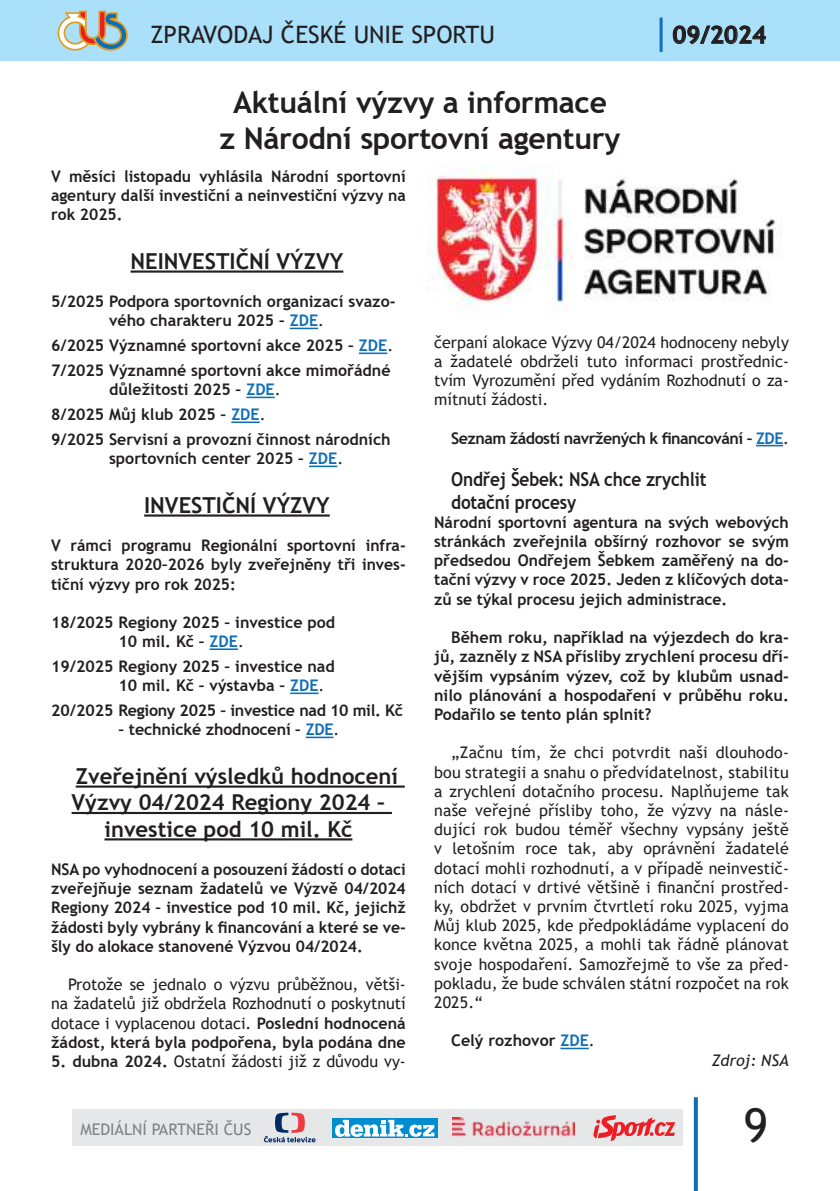
<style>
.page{position:relative;width:840px;height:1191px;background:#fff}
.page>*{position:absolute;margin:0;border:0;box-sizing:border-box;transform-origin:0 0}
.t1{font:46.6px "Trebuchet MS";color:#231f20}
.t2{font:700 30px/36px "Trebuchet MS";letter-spacing:-.01em;color:#231f20;text-align:center}
.t3{font:24px "Trebuchet MS";color:#231f20}
.t4{font:700 24px "Trebuchet MS";color:#231f20}
.t5{font:700 22px/26.4px "Trebuchet MS";color:#231f20;text-align:center}
.t6{font:700 19.2px/23px "Trebuchet MS";letter-spacing:-.01em;color:#231f20;scale:.9 1}
.t7{font:700 16px/19.2px "Trebuchet MS";color:#231f20;text-align:justify}
.t8{font:16px/19.2px "Trebuchet MS";color:#231f20;text-align:justify}
.t9{font:700 16px "Trebuchet MS";letter-spacing:-.03em;color:#231f20}
.t10{font:700 16px "Trebuchet MS";letter-spacing:-.02em;color:#231f20}
.t11{font:16px "Trebuchet MS";color:#808285}
.t12{font:italic 16px "Trebuchet MS";color:#231f20}
.s1{color:#0f6eb8}
.s2{font-weight:400}
.s3{font-weight:700}
</style>
<div class="page">
<div style="left:0;top:0;width:839px;height:61px;background:#aae0f9"></div>
<svg style="left:58px;top:11px;width:70px;height:40px"></svg>
<svg style="left:672px;top:25px;width:93px;height:19px"></svg>
<hr style="left:659px;top:18px;width:3px;height:34px;background:#0f6eb8">
<svg style="left:693px;top:1097px;width:4px;height:94px"></svg>
<div style="left:72px;top:1109px;width:609px;height:36px;background:#e6e7e9"></div>
<hr style="left:130px;top:270px;width:213px;height:3px;background:#231f20">
<svg style="left:289px;top:328px;width:29px;height:1px"></svg>
<hr style="left:359px;top:352px;width:28px;height:2px;background:#0f6eb8">
<hr style="left:246px;top:396px;width:28px;height:2px;background:#0f6eb8">
<hr style="left:231px;top:421px;width:28px;height:2px;background:#0f6eb8">
<hr style="left:309px;top:465px;width:28px;height:2px;background:#0f6eb8">
<hr style="left:144px;top:514px;width:185px;height:2px;background:#231f20">
<hr style="left:209px;top:648px;width:29px;height:2px;background:#0f6eb8">
<hr style="left:290px;top:692px;width:28px;height:2px;background:#0f6eb8">
<hr style="left:305px;top:736px;width:28px;height:2px;background:#0f6eb8">
<hr style="left:76px;top:785px;width:328px;height:2px;background:#231f20">
<hr style="left:72px;top:812px;width:319px;height:2px;background:#231f20">
<hr style="left:104px;top:838px;width:248px;height:2px;background:#231f20">
<svg style="left:756px;top:445px;width:26px;height:1px"></svg>
<hr style="left:560px;top:1047px;width:28px;height:2px;background:#0f6eb8">
<img style="left:427px;top:168px;width:354px;height:144px">
<svg style="left:264px;top:1112px;width:51px;height:30px"></svg>
<img style="left:452px;top:1117px;width:122px;height:20px">
<svg style="left:332px;top:1118px;width:105px;height:20px"></svg>
<svg style="left:335px;top:1119px;width:99px;height:17px"></svg>
<svg style="left:593px;top:1115px;width:82px;height:26px"></svg>
<h3 class="t3" style="left:150px;top:20px;width:346px">ZPRAVODAJ ČESKÉ UNIE SPORTU</h3>
<h3 class="t4" style="left:672px;top:21px;width:95px">09/2024</h3>
<h2 class="t2" style="left:219px;top:84px;width:402px">Aktuální výzvy a informace<br>z Národní sportovní agentury</h2>
<p class="t7" style="left:51px;top:167px;width:356px">V měsíci listopadu vyhlásila Národní sportovní agentury další investiční a neinvestiční výzvy na rok 2025.</p>
<h3 class="t5" style="left:130px;top:248px;width:214px">NEINVESTIČNÍ VÝZVY</h3>
<p class="t7" style="left:109px;top:292px;width:288px;text-indent:-58px">5/2025 Podpora sportovních organizací svazo&shy;vého charakteru 2025 – <span class="s1">ZDE</span><span class="s2">.</span></p>
<p class="t7" style="left:51px;top:333px;width:343px;line-height:24.8px">6/2025 Významné sportovní akce 2025 – <span class="s1">ZDE</span><span class="s2">.<br></span>7/2025 Významné sportovní akce mimořádné</p>
<p class="t7" style="left:51px;top:377px;width:341px;line-height:24.8px;text-align:left;text-indent:58px">důležitosti 2025 – <span class="s1">ZDE</span><span class="s2">.<br></span>8/2025 Můj klub 2025 – <span class="s1">ZDE</span><span class="s2">.<br></span>9/2025 Servisní a provozní činnost národních</p>
<p class="t7" style="left:109px;top:449px;width:235px">sportovních center 2025 – <span class="s1">ZDE</span><span class="s2">.</span></p>
<h3 class="t5" style="left:144px;top:492px;width:187px">INVESTIČNÍ VÝZVY</h3>
<p class="t7" style="left:51px;top:536px;width:356px">V rámci programu Regionální sportovní infra&shy;struktura 2020–2026 byly zveřejněny tři inves&shy;tiční výzvy pro rok 2025:</p>
<p class="t7" style="left:118px;top:612px;width:218px;text-indent:-67px">18/2025 Regiony 2025 – investice pod<br>10 mil. Kč – <span class="s1">ZDE</span><span class="s2">.</span></p>
<p class="t7" style="left:118px;top:657px;width:217px;text-indent:-67px">19/2025 Regiony 2025 – investice nad<br>10 mil. Kč – výstavba – <span class="s1">ZDE</span><span class="s2">.</span></p>
<p class="t10" style="left:51px;top:700px;width:353px">20/2025 Regiony 2025 – investice nad 10 mil. Kč</p>
<p class="t7" style="left:118px;top:720px;width:222px">– technické zhodnocení – <span class="s1">ZDE</span><span class="s2">.</span></p>
<h3 class="t5" style="left:72px;top:762px;width:328px">Zveřejnění výsledků hodnocení<br>Výzvy 04/2024 Regiony 2024 – investice pod 10 mil. Kč</h3>
<p class="t7" style="left:51px;top:859px;width:356px">NSA po vyhodnocení a posouzení žádostí o dotaci zveřejňuje seznam žadatelů ve Výzvě 04/2024<br>Regiony 2024 – investice pod 10 mil. Kč, jejichž žádosti byly vybrány k 昀椀nancování a které se ve&shy;šly do alokace stanovené Výzvou 04/2024.</p>
<p class="t8" style="left:51px;top:975px;width:356px;text-indent:17px">Protože se jednalo o výzvu průběžnou, větši&shy;na žadatelů již obdržela Rozhodnutí o poskytnutí dotace i vyplacenou dotaci. <span class="s3">Poslední hodnocená žádost, která byla podpořena, byla podána dne</span></p>
<p class="t8" style="left:51px;top:1051px;width:356px"><span class="s3">5. dubna 2024.</span> Ostatní žádosti již z důvodu vy-</p>
<p class="t8" style="left:434px;top:332px;width:356px">čerpaní alokace Výzvy 04/2024 hodnoceny nebyly a žadatelé obdrželi tuto informaci prostřednic&shy;tvím Vyrozumění před vydáním Rozhodnutí o za&shy;mítnutí žádosti.</p>
<p class="t9" style="left:451px;top:428px;width:339px">Seznam žádostí navržených k 昀椀nancování – <span class="s1">ZDE</span><span class="s2">.</span></p>
<p class="t6" style="left:451px;top:467px;width:285px">Ondřej Šebek: NSA chce zrychlit dotační procesy</p>
<p class="t7" style="left:434px;top:512px;width:356px">Národní sportovní agentura na svých webových stránkách zveřejnila obšírný rozhovor se svým předsedou Ondřejem Šebkem zaměřený na do&shy;tační výzvy v roce 2025. Jeden z klíčových dota&shy;zů se týkal procesu jejich administrace.</p>
<p class="t7" style="left:434px;top:628px;width:356px;text-indent:17px">Během roku, například na výjezdech do kra&shy;jů, zazněly z NSA přísliby zrychlení procesu dří&shy;vějším vypsáním výzev, což by klubům usnad&shy;nilo plánování a hospodaření v průběhu roku.<br>Podařilo se tento plán splnit?</p>
<p class="t8" style="left:434px;top:743px;width:356px;text-indent:17px">„Začnu tím, že chci potvrdit naši dlouhodo&shy;bou strategii a snahu o předvídatelnost, stabilitu a zrychlení dotačního procesu. Naplňujeme tak naše veřejné přísliby toho, že výzvy na násle&shy;dující rok budou téměř všechny vypsány ještě v letošním roce tak, aby oprávnění žadatelé dotací mohli rozhodnutí, a v případě neinvestič&shy;ních dotací v drtivé většině i 昀椀nanční prostřed&shy;ky, obdržet v prvním čtvrtletí roku 2025, vyjma Můj klub 2025, kde předpokládáme vyplacení do konce května 2025, a mohli tak řádně plánovat svoje hospodaření. Samozřejmě to vše za před&shy;pokladu, že bude schválen státní rozpočet na rok 2025.“</p>
<p class="t7" style="left:451px;top:1031px;width:145px">Celý rozhovor <span class="s1">ZDE</span><span class="s2">.</span></p>
<p class="t12" style="left:711px;top:1050px;width:79px">Zdroj: NSA</p>
<p class="t11" style="left:80px;top:1118px;width:172px">MEDIÁLNÍ PARTNEŘI ČUS</p>
<h1 class="t1" style="left:743px;top:1096px;width:26px">9</h1>
</div>
